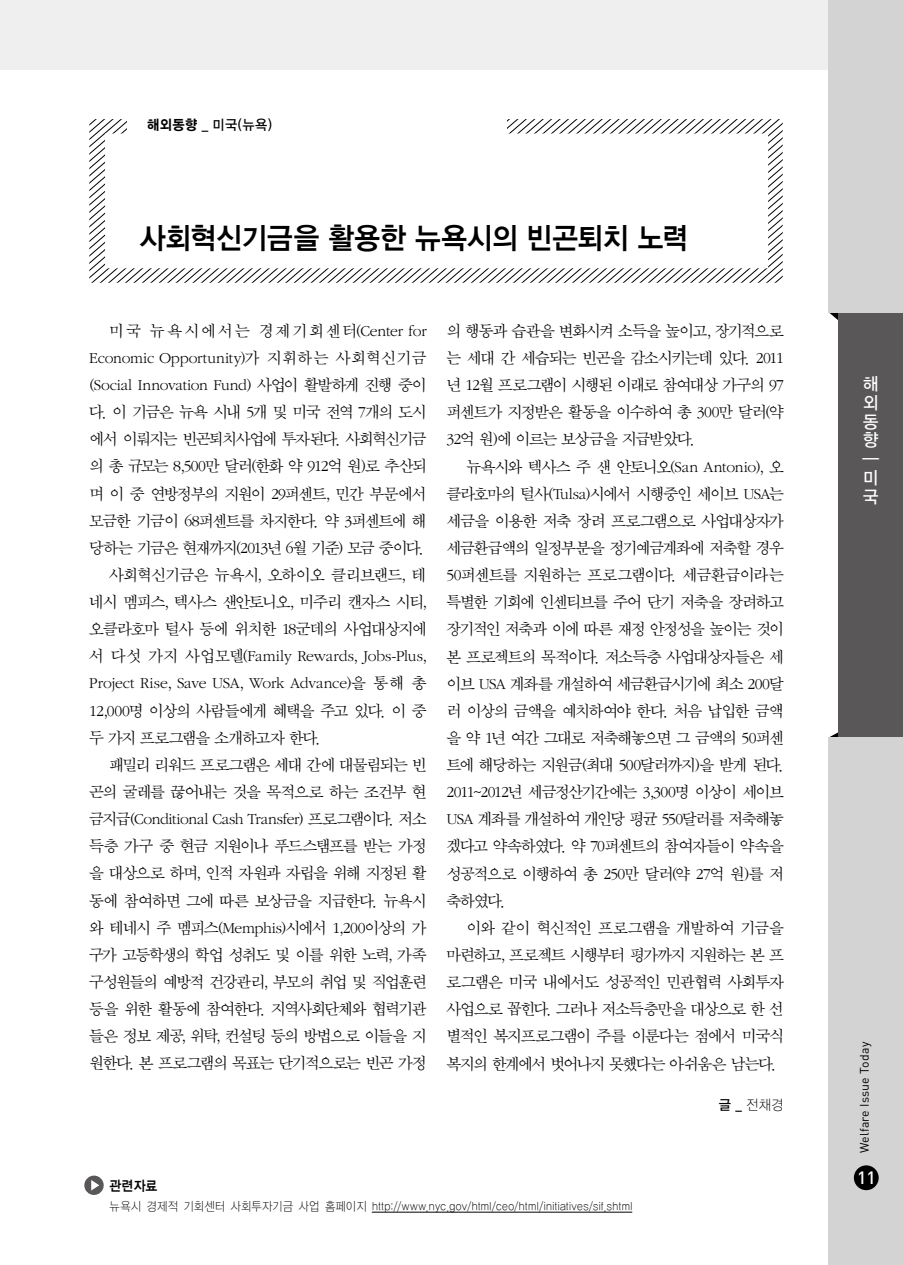
<style>
.page{position:relative;width:903px;height:1265px;background:#fff}
.page>*{position:absolute;margin:0;border:0;box-sizing:border-box;transform-origin:0 0}
.t1{font:29.75px "YGO145";letter-spacing:-.08em;color:#000;scale:.93 1}
.t2{font:17.5px/18.7px "YGO135";color:#fff;scale:.95 1}
.t3{font:17.5px "Dinmed";color:#fff}
.t4{font:16.62px/27.1px "Sand Sm";letter-spacing:-.06em;color:#000;text-align:justify}
.t5{font:16.62px "Sand Sm";letter-spacing:-.08em;color:#000}
.t6{font:16.62px "Sand Sm";letter-spacing:-.085em;color:#000}
.t7{font:16.62px "Sand Sm";letter-spacing:-.025em;color:#000}
.t8{font:16.62px "Sand Sm";letter-spacing:-.01em;color:#000}
.t9{font:16.62px "Sand Sm";letter-spacing:-.005em;color:#000}
.t10{font:16.62px "Sand Sm";letter-spacing:-.02em;color:#000}
.t11{font:16.62px "Sand Sm";letter-spacing:.01em;color:#000}
.t12{font:16.62px "Sand Sm";letter-spacing:.115em;color:#000}
.t13{font:16.62px "Sand Sm";letter-spacing:-.03em;color:#000}
.t14{font:14px "YGO135";color:#000;scale:.93 1}
.t15{font:14px "YDIYGO110 KS Cpc EUC H";color:#000;scale:.93 1}
.t16{font:14px "YDIYGO140 KS Cpc EUC H";color:#000;scale:.9 1}
.t17{font:12.25px "YDIYGO110 KS Cpc EUC H";letter-spacing:-.025em;color:#000;scale:.9 1}
.t18{font:12.25px "DIN Pro";letter-spacing:.015em;color:#000}
.s1{font-family:"YGO155"}
.s2{font-family:"YGO135"}
</style>
<div class="page">
<div style="left:0;top:0;width:903px;height:69px;background:#efefef"></div>
<svg style="left:89px;top:119px;width:694px;height:164px"></svg>
<svg style="left:829px;top:313px;width:9px;height:7px"></svg>
<svg style="left:830px;top:732px;width:8px;height:5px"></svg>
<div style="left:828px;top:0;width:75px;height:313px;background:#d3d3d4"></div>
<div style="left:838px;top:313px;width:65px;height:424px;background:#595757"></div>
<div style="left:828px;top:737px;width:75px;height:528px;background:#d3d3d4"></div>
<div style="left:854px;top:1165px;width:25px;height:25px;background:#000;border-radius:50%"></div>
<div style="left:127px;top:115px;width:379px;height:30px;background:#fff"></div>
<hr style="left:372px;top:1212px;width:260px;height:1px;background:#000">
<svg style="left:84px;top:1176px;width:20px;height:19px"></svg>
<p class="t14" style="left:147px;top:117px;width:136px"><span class="s1">해외동향</span> _ 미국(뉴욕)</p>
<h1 class="t1" style="left:139px;top:222px;width:593px">사회혁신기금을 활용한 뉴욕시의 빈곤퇴치 노력</h1>
<p class="t12" style="left:109px;top:323px;width:319px">미국 뉴욕시에서는 경제기회센터(Center for</p>
<p class="t11" style="left:89px;top:350px;width:339px">Economic Opportunity)가 지휘하는 사회혁신기금</p>
<p class="t10" style="left:89px;top:377px;width:339px">(Social Innovation Fund) 사업이 활발하게 진행 중이</p>
<p class="t5" style="left:89px;top:404px;width:339px">다. 이 기금은 뉴욕 시내 5개 및 미국 전역 7개의 도시</p>
<p class="t6" style="left:89px;top:431px;width:339px">에서 이뤄지는 빈곤퇴치사업에 투자된다. 사회혁신기금</p>
<p class="t4" style="left:89px;top:453px;width:339px">의 총 규모는 8,500만 달러(한화 약 912억 원)로 추산되</p>
<p class="t4" style="left:89px;top:481px;width:339px">며 이 중 연방정부의 지원이 29퍼센트, 민간 부문에서</p>
<p class="t4" style="left:89px;top:508px;width:339px">모금한 기금이 68퍼센트를 차지한다. 약 3퍼센트에 해</p>
<p class="t4" style="left:89px;top:535px;width:336px">당하는 기금은 현재까지(2013년 6월 기준) 모금 중이다.</p>
<p class="t13" style="left:109px;top:567px;width:319px">사회혁신기금은 뉴욕시, 오하이오 클리브랜드, 테</p>
<p class="t4" style="left:89px;top:589px;width:339px">네시 멤피스, 텍사스 샌안토니오, 미주리 캔자스 시티,</p>
<p class="t4" style="left:89px;top:616px;width:339px">오클라호마 털사 등에 위치한 18군데의 사업대상지에</p>
<p class="t9" style="left:89px;top:649px;width:339px">서 다섯 가지 사업모델(Family Rewards, Jobs-Plus,</p>
<p class="t8" style="left:89px;top:676px;width:339px">Project Rise, Save USA, Work Advance)을 통해 총</p>
<p class="t4" style="left:89px;top:698px;width:339px">12,000명 이상의 사람들에게 혜택을 주고 있다. 이 중</p>
<p class="t4" style="left:89px;top:725px;width:233px">두 가지 프로그램을 소개하고자 한다.</p>
<p class="t4" style="left:109px;top:752px;width:319px">패밀리 리워드 프로그램은 세대 간에 대물림되는 빈</p>
<p class="t4" style="left:89px;top:779px;width:339px">곤의 굴레를 끊어내는 것을 목적으로 하는 조건부 현</p>
<p class="t7" style="left:89px;top:811px;width:339px">금지급(Conditional Cash Transfer) 프로그램이다. 저소</p>
<p class="t4" style="left:89px;top:833px;width:339px">득층 가구 중 현금 지원이나 푸드스탬프를 받는 가정</p>
<p class="t5" style="left:89px;top:866px;width:339px">을 대상으로 하며, 인적 자원과 자립을 위해 지정된 활</p>
<p class="t4" style="left:89px;top:888px;width:339px">동에 참여하면 그에 따른 보상금을 지급한다. 뉴욕시</p>
<p class="t4" style="left:89px;top:915px;width:339px">와 테네시 주 멤피스(Memphis)시에서 1,200이상의 가</p>
<p class="t6" style="left:89px;top:947px;width:339px">구가 고등학생의 학업 성취도 및 이를 위한 노력, 가족</p>
<p class="t5" style="left:89px;top:974px;width:339px">구성원들의 예방적 건강관리, 부모의 취업 및 직업훈련</p>
<p class="t4" style="left:89px;top:996px;width:339px">등을 위한 활동에 참여한다. 지역사회단체와 협력기관</p>
<p class="t4" style="left:89px;top:1023px;width:339px">들은 정보 제공, 위탁, 컨설팅 등의 방법으로 이들을 지</p>
<p class="t4" style="left:89px;top:1050px;width:339px">원한다. 본 프로그램의 목표는 단기적으로는 빈곤 가정</p>
<p class="t4" style="left:446px;top:318px;width:339px">의 행동과 습관을 변화시켜 소득을 높이고, 장기적으로 는 세대 간 세습되는 빈곤을 감소시키는데 있다. 2011 년 12월 프로그램이 시행된 이래로 참여대상 가구의 97 퍼센트가 지정받은 활동을 이수하여 총 300만 달러(약 32억 원)에 이르는 보상금을 지급받았다.</p>
<p class="t4" style="left:446px;top:454px;width:339px;text-indent:20px">뉴욕시와 텍사스 주 샌 안토니오(San Antonio), 오 클라호마의 털사(Tulsa)시에서 시행중인 세이브 USA는 세금을 이용한 저축 장려 프로그램으로 사업대상자가 세금환급액의 일정부분을 정기예금계좌에 저축할 경우 50퍼센트를 지원하는 프로그램이다. 세금환급이라는 특별한 기회에 인센티브를 주어 단기 저축을 장려하고 장기적인 저축과 이에 따른 재정 안정성을 높이는 것이 본 프로젝트의 목적이다. 저소득층 사업대상자들은 세 이브 USA 계좌를 개설하여 세금환급시기에 최소 200달 러 이상의 금액을 예치하여야 한다. 처음 납입한 금액 을 약 1년 여간 그대로 저축해놓으면 그 금액의 50퍼센 트에 해당하는 지원금(최대 500달러까지)을 받게 된다.<br>2011~2012년 세금정산기간에는 3,300명 이상이 세이브 USA 계좌를 개설하여 개인당 평균 550달러를 저축해놓 겠다고 약속하였다. 약 70퍼센트의 참여자들이 약속을 성공적으로 이행하여 총 250만 달러(약 27억 원)를 저 축하였다.</p>
<p class="t4" style="left:446px;top:915px;width:339px;text-indent:20px">이와 같이 혁신적인 프로그램을 개발하여 기금을 마련하고, 프로젝트 시행부터 평가까지 지원하는 본 프 로그램은 미국 내에서도 성공적인 민관협력 사회투자 사업으로 꼽힌다. 그러나 저소득층만을 대상으로 한 선 별적인 복지프로그램이 주를 이룬다는 점에서 미국식 복지의 한계에서 벗어나지 못했다는 아쉬움은 남는다.</p>
<p class="t15" style="left:718px;top:1098px;width:72px"><span class="s2">글 _</span> 전채경</p>
<p class="t16" style="left:109px;top:1178px;width:56px">관련자료</p>
<p class="t17" style="left:109px;top:1200px;width:583px">뉴욕시 경제적 기회센터 사회투자기금 사업 홈페이지 http://www.nyc.gov/html/ceo/html/initiatives/sif.shtml</p>
<p class="t2" style="left:862px;top:376px;width:19px">해 외 동 향 ━ 미 국</p>
<p class="t18" style="left:856px;top:1153px;width:112px;rotate:-90deg">Welfare Issue Today</p>
<p class="t3" style="left:857px;top:1166px;width:20px">11</p>
</div>
